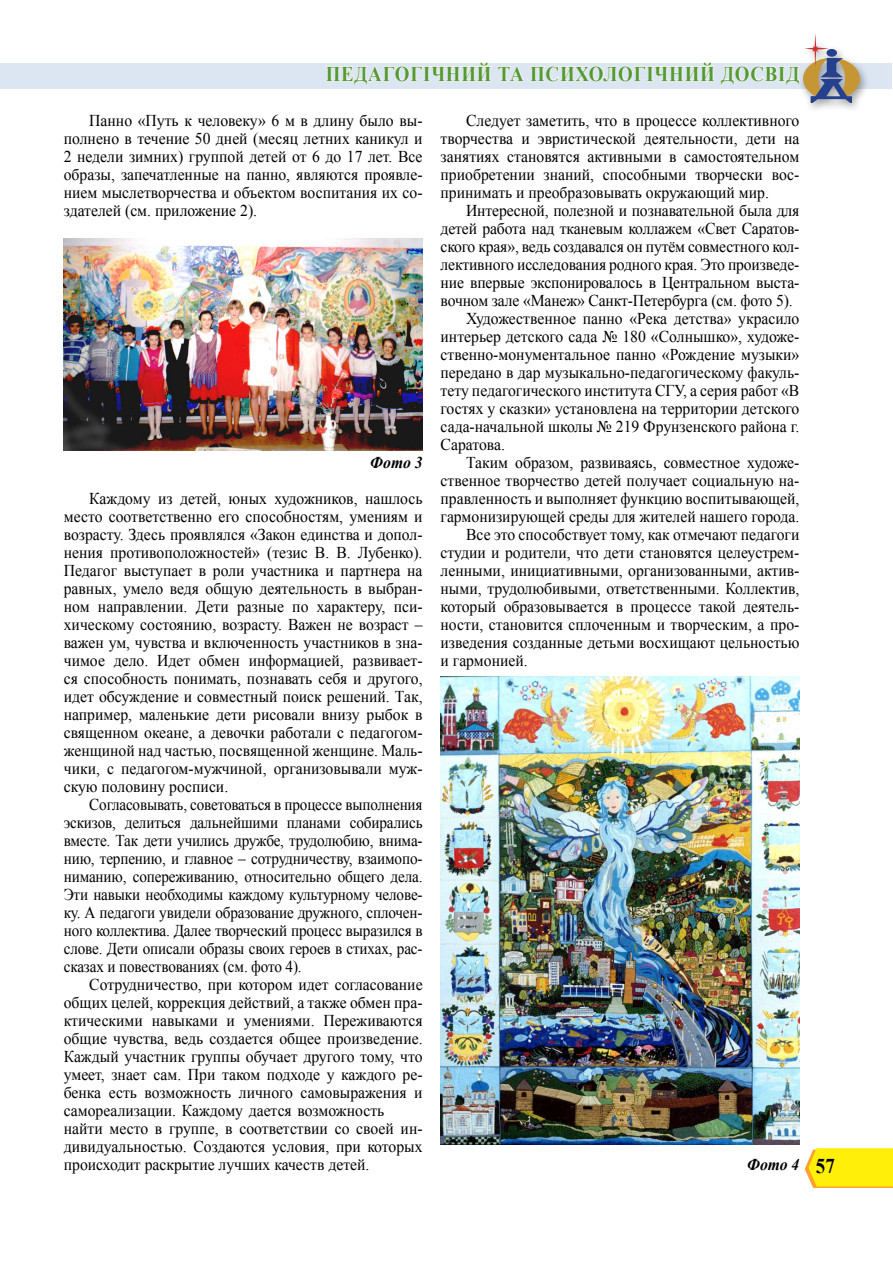
<style>
.page{position:relative;width:893px;height:1263px;background:#fff}
.page>*{position:absolute;margin:0;border:0;box-sizing:border-box;transform-origin:0 0}
.t1{font:700 21px "Times New Roman";letter-spacing:.04em;color:#569933;scale:.9 1}
.t2{font:700 21px "Times New Roman";color:#000;scale:.9 1}
.t3{font:16.5px/18px "Times New Roman";color:#000;text-align:justify;scale:.95 1}
.t4{font:16.5px/18px "Times New Roman";color:#000;text-align:justify;scale:.92 1}
.t5{font:italic 700 16.5px "Times New Roman";color:#000;scale:.95 1}
</style>
<div class="page">
<div style="left:0;top:63px;width:891px;height:26px;background:#dce6f2"></div>
<svg style="left:805px;top:1148px;width:88px;height:40px;background:#feea18"></svg>
<div style="left:797px;top:31px;width:73px;height:83px;background:#000;opacity:.37"></div>
<svg style="left:325px;top:63px;width:167px;height:22px"></svg>
<svg style="left:498px;top:66px;width:26px;height:15px"></svg>
<svg style="left:530px;top:33px;width:330px;height:69px"></svg>
<img style="left:64px;top:238px;width:359px;height:212px">
<img style="left:441px;top:676px;width:358px;height:468px">
<p class="t1" style="left:326px;top:59px;width:34px">Педагогічний</p>
<p class="t1" style="left:498px;top:59px;width:53px">та психологічний</p>
<p class="t1" style="left:721px;top:59px;width:89px">ДОСВІД</p>
<p class="t3" style="left:64px;top:111px;width:379px;text-indent:26px">Панно «Путь к человеку» 6 м в длину было вы&shy;полнено в течение 50 дней (месяц летних каникул и 2 недели зимних) группой детей от 6 до 17 лет. Все образы, запечатленные на панно, являются проявле&shy;нием мыслетворчества и объектом воспитания их со&shy;здателей (см. приложение 2).</p>
<p class="t3" style="left:441px;top:111px;width:379px;text-indent:26px">Следует заметить, что в процессе коллективного творчества и эвристической деятельности, дети на занятиях становятся активными в самостоятельном приобретении знаний, способными творчески вос&shy;принимать и преобразовывать окружающий мир.</p>
<p class="t3" style="left:466px;top:201px;width:352px">Интересной, полезной и познавательной была для</p>
<p class="t3" style="left:441px;top:219px;width:379px">детей работа над тканевым коллажем «Свет Саратов-</p>
<p class="t3" style="left:441px;top:237px;width:379px">ского края», ведь создавался он путём совместного кол-</p>
<p class="t3" style="left:441px;top:255px;width:379px">лективного исследования родного края. Это произведе-</p>
<p class="t3" style="left:441px;top:273px;width:379px">ние впервые экспонировалось в Центральном выста-</p>
<p class="t3" style="left:441px;top:291px;width:372px">вочном зале «Манеж» Санкт-Петербурга (см. фото 5).</p>
<p class="t3" style="left:466px;top:309px;width:352px">Художественное панно «Река детства» украсило</p>
<p class="t3" style="left:441px;top:327px;width:379px">интерьер детского сада № 180 «Солнышко», художе-</p>
<p class="t3" style="left:441px;top:345px;width:379px">ственно-монументальное панно «Рождение музыки»</p>
<p class="t3" style="left:441px;top:363px;width:379px">передано в дар музыкально-педагогическому факуль-</p>
<p class="t3" style="left:441px;top:381px;width:379px">тету педагогического института СГУ, а серия работ «В</p>
<p class="t3" style="left:441px;top:399px;width:379px">гостях у сказки» установлена на территории детского</p>
<p class="t3" style="left:441px;top:417px;width:379px">сада-начальной школы № 219 Фрунзенского района г.</p>
<p class="t3" style="left:441px;top:435px;width:69px">Саратова.</p>
<p class="t3" style="left:466px;top:453px;width:352px">Таким образом, развиваясь, совместное художе-</p>
<p class="t3" style="left:441px;top:471px;width:379px">ственное творчество детей получает социальную на-</p>
<p class="t3" style="left:441px;top:489px;width:379px">правленность и выполняет функцию воспитывающей,</p>
<p class="t3" style="left:441px;top:507px;width:379px">гармонизирующей среды для жителей нашего города.</p>
<p class="t3" style="left:466px;top:525px;width:352px">Все это способствует тому, как отмечают педагоги</p>
<p class="t3" style="left:441px;top:543px;width:379px">студии и родители, что дети становятся целеустрем-</p>
<p class="t3" style="left:441px;top:561px;width:379px">ленными, инициативными, организованными, актив-</p>
<p class="t3" style="left:441px;top:579px;width:379px">ными, трудолюбивыми, ответственными. Коллектив,</p>
<p class="t3" style="left:441px;top:597px;width:379px">который образовывается в процессе такой деятель-</p>
<p class="t3" style="left:441px;top:615px;width:379px">ности, становится сплоченным и творческим, а про-</p>
<p class="t3" style="left:441px;top:633px;width:379px">изведения созданные детьми восхищают цельностью</p>
<p class="t3" style="left:441px;top:651px;width:93px">и гармонией.</p>
<p class="t5" style="left:370px;top:451px;width:57px">Фото 3</p>
<p class="t3" style="left:64px;top:489px;width:379px;text-indent:26px">Каждому из детей, юных художников, нашлось место соответственно его способностям, умениям и возрасту. Здесь проявлялся «Закон единства и допол&shy;нения противоположностей» (тезис В. В. Лубенко).<br>Педагог выступает в роли участника и партнера на равных, умело ведя общую деятельность в выбран&shy;ном направлении. Дети разные по характеру, пси&shy;хическому состоянию, возрасту. Важен не возраст – важен ум, чувства и включенность участников в зна&shy;чимое дело. Идет обмен информацией, развивает&shy;ся способность понимать, познавать себя и другого, идет обсуждение и совместный поиск решений. Так, например, маленькие дети рисовали внизу рыбок в священном океане, а девочки работали с педагогом&shy;женщиной над частью, посвященной женщине. Маль&shy;чики, с педагогом-мужчиной, организовывали муж&shy;скую половину росписи.</p>
<p class="t4" style="left:64px;top:795px;width:392px;text-indent:26px">Согласовывать, советоваться в процессе выполнения эскизов, делиться дальнейшими планами собирались вместе. Так дети учились дружбе, трудолюбию, внима&shy;нию, терпению, и главное – сотрудничеству, взаимопо&shy;ниманию, сопереживанию, относительно общего дела.<br>Эти навыки необходимы каждому культурному челове&shy;ку. А педагоги увидели образование дружного, сплочен&shy;ного коллектива. Далее творческий процесс выразился в слове. Дети описали образы своих героев в стихах, рас&shy;сказах и повествованиях (см. фото 4).</p>
<p class="t3" style="left:64px;top:975px;width:379px;text-align:left;text-indent:26px">Сотрудничество, при котором идет согласование общих целей, коррекция действий, а также обмен пра&shy;ктическими навыками и умениями. Переживаются общие чувства, ведь создается общее произведение.<br>Каждый участник группы обучает другого тому, что умеет, знает сам. При таком подходе у каждого ре&shy;бенка есть возможность личного самовыражения и самореализации. Каждому дается возможность найти место в группе, в соответствии со своей ин&shy;дивидуальностью. Создаются условия, при которых происходит раскрытие лучших качеств детей.</p>
<p class="t5" style="left:747px;top:1153px;width:57px">Фото 4</p>
<p class="t2" style="left:816px;top:1151px;width:23px">57</p>
</div>
